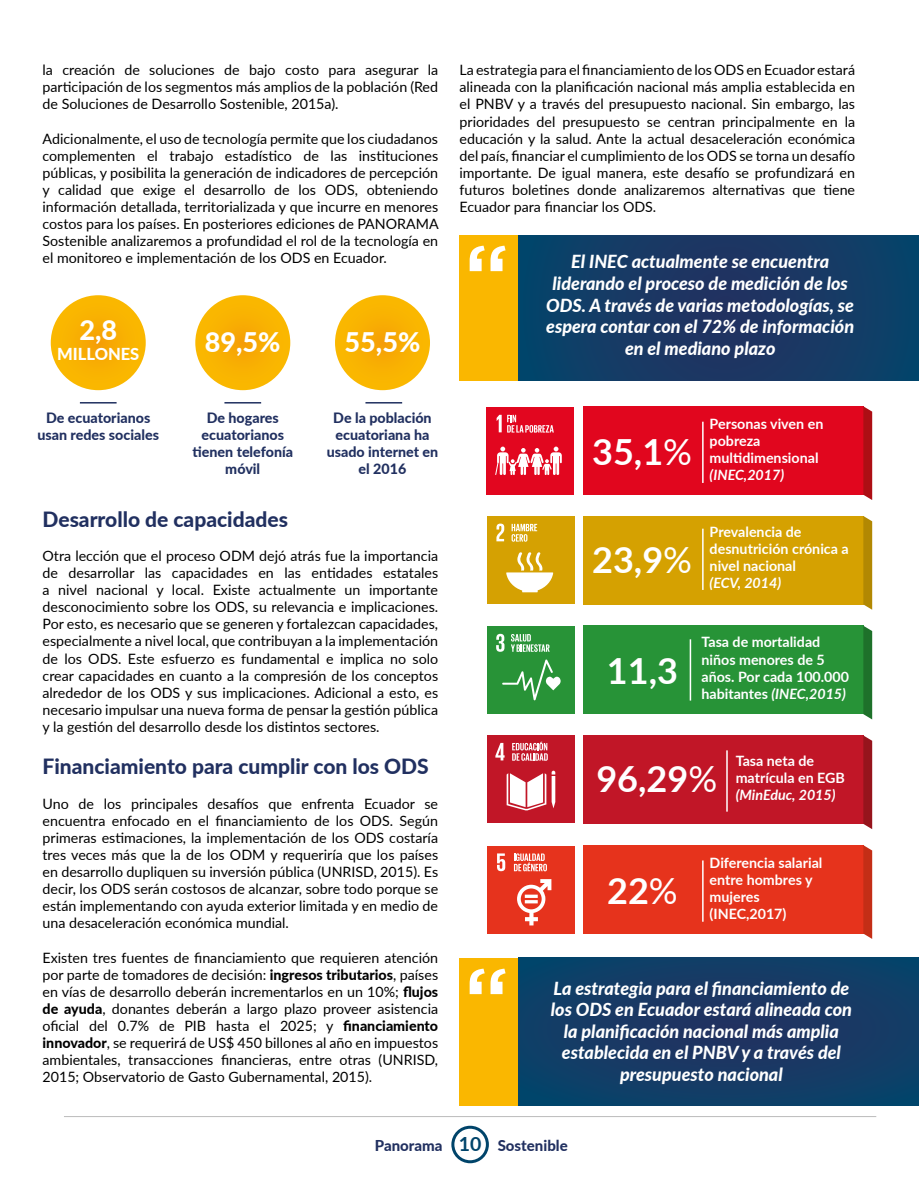
<style>
.page{position:relative;width:919px;height:1191px;background:#fff}
.page>*{position:absolute;margin:0;border:0;box-sizing:border-box;transform-origin:0 0}
.t1{font:500 90px "Gotham";color:#fff}
.t2{font:700 36px "Lato";color:#fff}
.t3{font:800 27px "Lato";color:#fff}
.t4{font:800 21px "Lato";color:#213060}
.t5{font:italic 800 18px/21.6px "Lato";color:#fff;text-align:center}
.t6{font:800 16.5px "Lato";color:#fff}
.t7{font:800 15px "Lato";color:#213060}
.t8{font:14.25px/17.1px "Lato";color:#000;text-align:justify}
.t9{font:700 14.25px/17.1px "Lato";color:#fff}
.t10{font:800 14.25px/17.1px "Lato";color:#213060;text-align:center}
.t11{font:italic 700 14.25px "Lato";color:#fff}
.s1{font-weight:400}
.s2{font-weight:800}
.s3{font-style:italic}
.s4{font-weight:700;font-size:19.5px;color:#00446a}
</style>
<div class="page">
<div style="left:451px;top:1125px;width:38px;height:38px;border:3px solid #00446a;border-radius:50%"></div>
<hr style="left:64px;top:1116px;width:812px;height:1px;background:#bcbcbc">
<div style="left:583px;top:516px;width:280px;height:88px;background:#d5a101"></div>
<div style="left:583px;top:735px;width:280px;height:89px;background:#c11627"></div>
<div style="left:583px;top:406px;width:280px;height:89px;background:#e1061e"></div>
<div style="left:583px;top:626px;width:280px;height:88px;background:#279337"></div>
<div style="left:583px;top:845px;width:280px;height:88px;background:#e6331c"></div>
<svg style="left:518px;top:235px;width:400px;height:145px;background:#143a65"></svg>
<svg style="left:51px;top:295px;width:95px;height:95px;background:#f8b203"></svg>
<svg style="left:195px;top:295px;width:95px;height:95px;background:#f8b203"></svg>
<svg style="left:335px;top:295px;width:95px;height:95px;background:#f8b203"></svg>
<svg style="left:518px;top:958px;width:400px;height:148px;background:#143b65"></svg>
<div style="left:486px;top:407px;width:87px;height:87px;background:#e2061f"></div>
<svg style="left:495px;top:446px;width:66px;height:29px"></svg>
<svg style="left:496px;top:415px;width:5px;height:17px"></svg>
<svg style="left:507px;top:415px;width:46px;height:17px"></svg>
<div style="left:487px;top:516px;width:87px;height:87px;background:#d5a102"></div>
<svg style="left:506px;top:552px;width:47px;height:40px"></svg>
<svg style="left:496px;top:523px;width:8px;height:18px"></svg>
<svg style="left:511px;top:524px;width:26px;height:17px"></svg>
<div style="left:487px;top:626px;width:87px;height:88px;background:#289337"></div>
<svg style="left:502px;top:659px;width:58px;height:41px"></svg>
<svg style="left:496px;top:634px;width:8px;height:18px"></svg>
<svg style="left:511px;top:634px;width:38px;height:18px"></svg>
<div style="left:487px;top:735px;width:87px;height:87px;background:#c11627"></div>
<svg style="left:506px;top:770px;width:49px;height:40px"></svg>
<svg style="left:495px;top:743px;width:9px;height:17px"></svg>
<svg style="left:512px;top:741px;width:35px;height:19px"></svg>
<div style="left:487px;top:846px;width:88px;height:87px;background:#e6331d"></div>
<svg style="left:517px;top:879px;width:34px;height:46px"></svg>
<svg style="left:497px;top:853px;width:8px;height:18px"></svg>
<svg style="left:514px;top:853px;width:33px;height:18px"></svg>
<svg style="left:863px;top:735px;width:9px;height:94px"></svg>
<svg style="left:863px;top:845px;width:9px;height:94px"></svg>
<svg style="left:863px;top:626px;width:9px;height:93px"></svg>
<svg style="left:863px;top:516px;width:9px;height:94px"></svg>
<svg style="left:863px;top:406px;width:9px;height:94px"></svg>
<hr style="left:702px;top:528px;width:1px;height:62px;background:#fff">
<hr style="left:702px;top:422px;width:1px;height:61px;background:#fff">
<hr style="left:689px;top:639px;width:2px;height:61px;background:#fff">
<hr style="left:702px;top:860px;width:1px;height:61px;background:#fff">
<hr style="left:726px;top:750px;width:1px;height:61px;background:#fff">
<hr style="left:80px;top:402px;width:37px;height:1px;background:#213060">
<hr style="left:224px;top:402px;width:37px;height:1px;background:#213060">
<hr style="left:365px;top:402px;width:37px;height:1px;background:#213060">
<div style="left:459px;top:958px;width:59px;height:148px;background:#fab700"></div>
<div style="left:459px;top:235px;width:59px;height:145px;background:#fab700"></div>
<p class="t8" style="left:43px;top:61px;width:397px">la creación de soluciones de bajo costo para asegurar la participación de los segmentos más amplios de la población (Red de Soluciones de Desarrollo Sostenible, 2015a).</p>
<p class="t8" style="left:43px;top:129px;width:397px">Adicionalmente, el uso de tecnología permite que los ciudadanos complementen el trabajo estadístico de las instituciones públicas, y posibilita la generación de indicadores de percepción y calidad que exige el desarrollo de los ODS, obteniendo información detallada, territorializada y que incurre en menores costos para los países. En posteriores ediciones de PANORAMA Sostenible analizaremos a profundidad el rol de la tecnología en el monitoreo e implementación de los ODS en Ecuador.</p>
<h3 class="t3" style="left:79px;top:310px;width:39px">2,8</h3>
<p class="t6" style="left:57px;top:342px;width:84px">MILLONES</p>
<h3 class="t3" style="left:205px;top:322px;width:77px">89,5%</h3>
<h3 class="t3" style="left:344px;top:322px;width:77px">55,5%</h3>
<p class="t8" style="left:459px;top:61px;width:397px">La estrategia para el financiamiento de los ODS en Ecuador estará alineada con la planificación nacional más amplia establecida en el PNBV y a través del presupuesto nacional. Sin embargo, las prioridades del presupuesto se centran principalmente en la educación y la salud. Ante la actual desaceleración económica del país, financiar el cumplimiento de los ODS se torna un desafío importante. De igual manera, este desafío se profundizará en futuros boletines donde analizaremos alternativas que tiene Ecuador para financiar los ODS.</p>
<h1 class="t1" style="left:464px;top:226px;width:47px">“</h1>
<p class="t5" style="left:546px;top:250px;width:309px">El INEC actualmente se encuentra liderando el proceso de medición de los ODS. A través de varias metodologías, se espera contar con el 72% de información en el mediano plazo</p>
<p class="t10" style="left:37px;top:409px;width:123px">De ecuatorianos usan redes sociales</p>
<p class="t10" style="left:192px;top:409px;width:102px">De hogares ecuatorianos tienen telefonía móvil</p>
<p class="t10" style="left:327px;top:409px;width:113px">De la población ecuatoriana ha usado internet en el 2016</p>
<p class="t9" style="left:709px;top:414px;width:115px">Personas viven en pobreza multidimensional</p>
<h2 class="t2" style="left:592px;top:425px;width:101px">35,1<span class="s1">%</span></h2>
<p class="t11" style="left:709px;top:464px;width:76px">(INEC,2017)</p>
<h3 class="t4" style="left:43px;top:503px;width:247px">Desarrollo de capacidades</h3>
<p class="t8" style="left:43px;top:546px;width:397px">Otra lección que el proceso ODM dejó atrás fue la importancia de desarrollar las capacidades en las entidades estatales a nivel nacional y local. Existe actualmente un importante desconocimiento sobre los ODS, su relevancia e implicaciones.<br>Por esto, es necesario que se generen y fortalezcan capacidades, especialmente a nivel local, que contribuyan a la implementación de los ODS. Este esfuerzo es fundamental e implica no solo crear capacidades en cuanto a la compresión de los conceptos alrededor de los ODS y sus implicaciones. Adicional a esto, es necesario impulsar una nueva forma de pensar la gestión pública y la gestión del desarrollo desde los distintos sectores.</p>
<h3 class="t4" style="left:43px;top:751px;width:387px">Financiamiento para cumplir con los ODS</h3>
<p class="t8" style="left:43px;top:794px;width:397px">Uno de los principales desafíos que enfrenta Ecuador se encuentra enfocado en el financiamiento de los ODS. Según primeras estimaciones, la implementación de los ODS costaría tres veces más que la de los ODM y requeriría que los países en desarrollo dupliquen su inversión pública (UNRISD, 2015). Es decir, los ODS serán costosos de alcanzar, sobre todo porque se están implementando con ayuda exterior limitada y en medio de una desaceleración económica mundial.</p>
<p class="t8" style="left:43px;top:948px;width:397px">Existen tres fuentes de financiamiento que requieren atención por parte de tomadores de decisión: <span class="s2">ingresos tributarios</span>, países en vías de desarrollo deberán incrementarlos en un 10%; <span class="s2">flujos de ayuda</span>, donantes deberán a largo plazo proveer asistencia oficial del 0.7% de PIB hasta el 2025; y <span class="s2">financiamiento innovador</span>, se requerirá de US$ 450 billones al año en impuestos ambientales, transacciones financieras, entre otras (UNRISD, 2015; Observatorio de Gasto Gubernamental, 2015).</p>
<h1 class="t1" style="left:464px;top:949px;width:47px">“</h1>
<h2 class="t2" style="left:592px;top:533px;width:101px">23,9<span class="s1">%</span></h2>
<p class="t9" style="left:709px;top:522px;width:141px">Prevalencia de desnutrición crónica a nivel nacional</p>
<p class="t11" style="left:709px;top:572px;width:73px">(ECV, 2014)</p>
<h2 class="t2" style="left:607px;top:644px;width:73px">11,3</h2>
<p class="t9" style="left:701px;top:633px;width:149px">Tasa de mortalidad niños menores de 5 años. Por cada 100.000 habitantes <span class="s3">(INEC,2015)</span></p>
<h2 class="t2" style="left:596px;top:752px;width:122px">96,29<span class="s1">%</span></h2>
<p class="t9" style="left:735px;top:751px;width:111px">Tasa neta de matrícula en EGB</p>
<p class="t11" style="left:735px;top:784px;width:101px">(MinEduc, 2015)</p>
<h2 class="t2" style="left:607px;top:864px;width:72px">22<span class="s1">%</span></h2>
<p class="t9" style="left:709px;top:853px;width:114px">Diferencia salarial entre hombres y mujeres (INEC,2017)</p>
<p class="t5" style="left:550px;top:976px;width:303px">La estrategia para el financiamiento de los ODS en Ecuador estará alineada con la planificación nacional más amplia establecida en el PNBV y a través del presupuesto nacional</p>
<p class="t7" style="left:375px;top:1134px;width:194px">Panorama <span class="s4">10</span> Sostenible</p>
</div>
